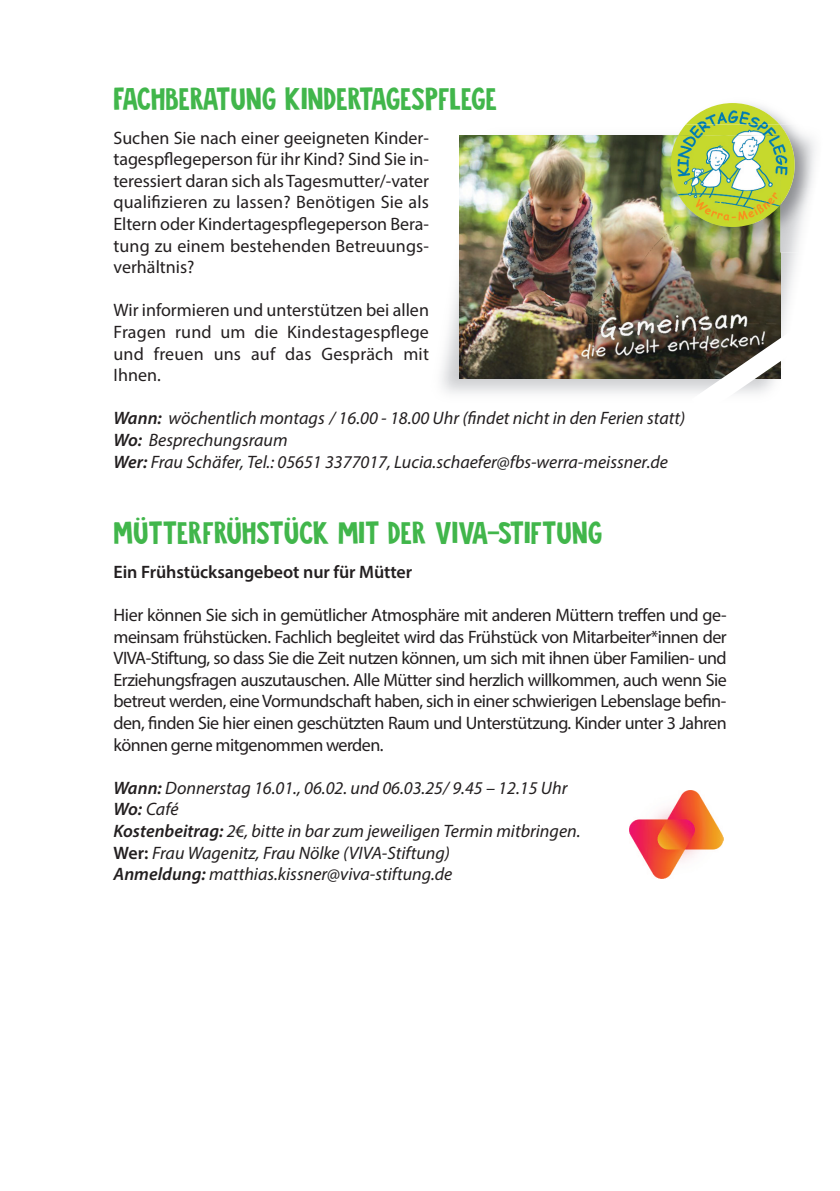
<style>
.page{position:relative;width:840px;height:1191px;background:#fff}
.page>*{position:absolute;margin:0;border:0;box-sizing:border-box;transform-origin:0 0}
.t1{font:28px "DK Jalebi";color:#41b64b}
.t2{font:18px/21.6px "Myriad Pro";letter-spacing:.005em;color:#231f20;text-align:justify}
.t3{font:italic 18px/21.6px "Myriad Pro";color:#231f20}
.t4{font:600 18px "Myriad Pro";letter-spacing:-.005em;color:#231f20}
.s1{font-weight:600}
.s2{font-weight:600;font-style:normal}
</style>
<div class="page">
<img style="left:441px;top:252px;width:356px;height:142px">
<img style="left:459px;top:135px;width:320px;height:244px">
<svg style="left:691px;top:303px;width:106px;height:91px"></svg>
<img style="left:686px;top:103px;width:93px;height:21px">
<img style="left:779px;top:127px;width:36px;height:125px">
<img style="left:661px;top:135px;width:118px;height:117px">
<img style="left:678px;top:124px;width:116px;height:81px">
<img style="left:670px;top:135px;width:109px;height:92px">
<img style="left:629px;top:790px;width:93px;height:88px">
<h1 class="t1" style="left:113px;top:80px;width:385px">FACHBERATUNG KINDERTAGESPFLEGE</h1>
<p class="t2" style="left:113px;top:128px;width:317px">Suchen Sie nach einer geeigneten Kinder&shy;tagespflegeperson für ihr Kind? Sind Sie in&shy;teressiert daran sich als Tagesmutter/-vater qualifizieren zu lassen? Benötigen Sie als Eltern oder Kindertagespflegeperson Bera&shy;tung zu einem bestehenden Betreuungs&shy;verhältnis?</p>
<p class="t2" style="left:113px;top:301px;width:317px">Wir informieren und unterstützen bei allen Fragen rund um die Kindestagespflege und freuen uns auf das Gespräch mit Ihnen.</p>
<p class="t3" style="left:113px;top:409px;width:573px"><span class="s1">Wann:</span> wöchentlich montags / 16.00 - 18.00 Uhr (findet nicht in den Ferien statt)<br><span class="s1">Wo:</span> Besprechungsraum<br><span class="s1">Wer:</span> Frau Schäfer, Tel.: 05651 3377017, Lucia.schaefer@fbs-werra-meissner.de</p>
<h1 class="t1" style="left:113px;top:514px;width:490px">MÜTTERFRÜHSTÜCK MIT DER VIVA-STIFTUNG</h1>
<p class="t4" style="left:113px;top:565px;width:300px">Ein Frühstücksangebeot nur für Mütter</p>
<p class="t2" style="left:113px;top:605px;width:614px">Hier können Sie sich in gemütlicher Atmosphäre mit anderen Müttern treffen und ge&shy;meinsam frühstücken. Fachlich begleitet wird das Frühstück von Mitarbeiter*innen der VIVA-Stiftung, so dass Sie die Zeit nutzen können, um sich mit ihnen über Familien- und Erziehungsfragen auszutauschen. Alle Mütter sind herzlich willkommen, auch wenn Sie betreut werden, eineVormundschaft haben, sich in einer schwierigen Lebenslage befin&shy;den, finden Sie hier einen geschützten Raum und Unterstützung. Kinder unter 3 Jahren können gerne mitgenommen werden.</p>
<p class="t3" style="left:113px;top:778px;width:468px"><span class="s1">Wann:</span> Donnerstag 16.01., 06.02. und 06.03.25/ 9.45 – 12.15 Uhr <span class="s1">Wo:</span> Café<br><span class="s1">Kostenbeitrag:</span> 2€, bitte in bar zum jeweiligen Termin mitbringen.<br><span class="s2">Wer:</span> Frau Wagenitz, Frau Nölke (VIVA-Stiftung)<br><span class="s1">Anmeldung:</span> matthias.kissner@viva-stiftung.de</p>
</div>
